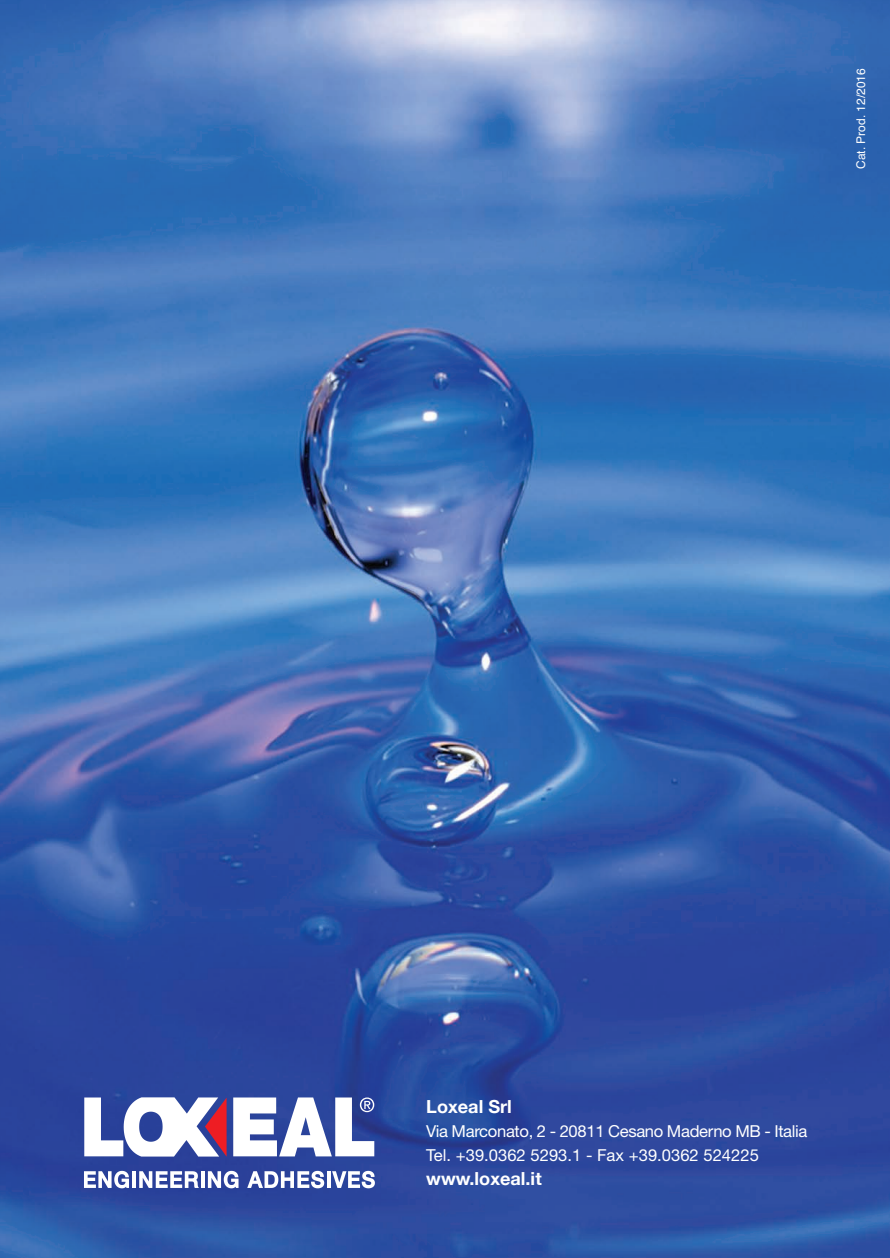
<style>
.page{position:relative;width:890px;height:1258px;background:#fff}
.page>*{position:absolute;margin:0;border:0;box-sizing:border-box;transform-origin:0 0}
.t1{font:700 18px "Helvetica Neue";color:#fff}
.t2{font:16.5px/24px "Helvetica Neue";letter-spacing:-.02em;color:#fff}
.t3{font:12px "Helvetica";color:#fff}
</style>
<div class="page">
<img style="left:0;top:0;width:889px;height:1257px">
<svg style="left:84px;top:1170px;width:45px;height:18px"></svg>
<hr style="left:132px;top:1171px;width:4px;height:16px;background:#fff">
<svg style="left:139px;top:1171px;width:60px;height:16px"></svg>
<hr style="left:201px;top:1171px;width:3px;height:16px;background:#fff">
<svg style="left:208px;top:1170px;width:30px;height:18px"></svg>
<svg style="left:247px;top:1170px;width:77px;height:18px"></svg>
<svg style="left:326px;top:1171px;width:4px;height:16px"></svg>
<svg style="left:332px;top:1170px;width:43px;height:18px"></svg>
<svg style="left:84px;top:1097px;width:142px;height:59px"></svg>
<svg style="left:233px;top:1097px;width:141px;height:59px"></svg>
<p class="t3" style="left:853px;top:169px;width:102px;rotate:-90deg">Cat. Prod. 12/2016</p>
<p class="t1" style="left:426px;top:1095px;width:87px">Loxeal Srl</p>
<p class="t2" style="left:426px;top:1120px;width:382px">Via Marconato, 2 - 20811 Cesano Maderno MB - Italia<br>Tel. +39.0362 5293.1 - Fax +39.0362 524225</p>
<p class="t1" style="left:426px;top:1167px;width:117px">www.loxeal.it</p>
</div>
